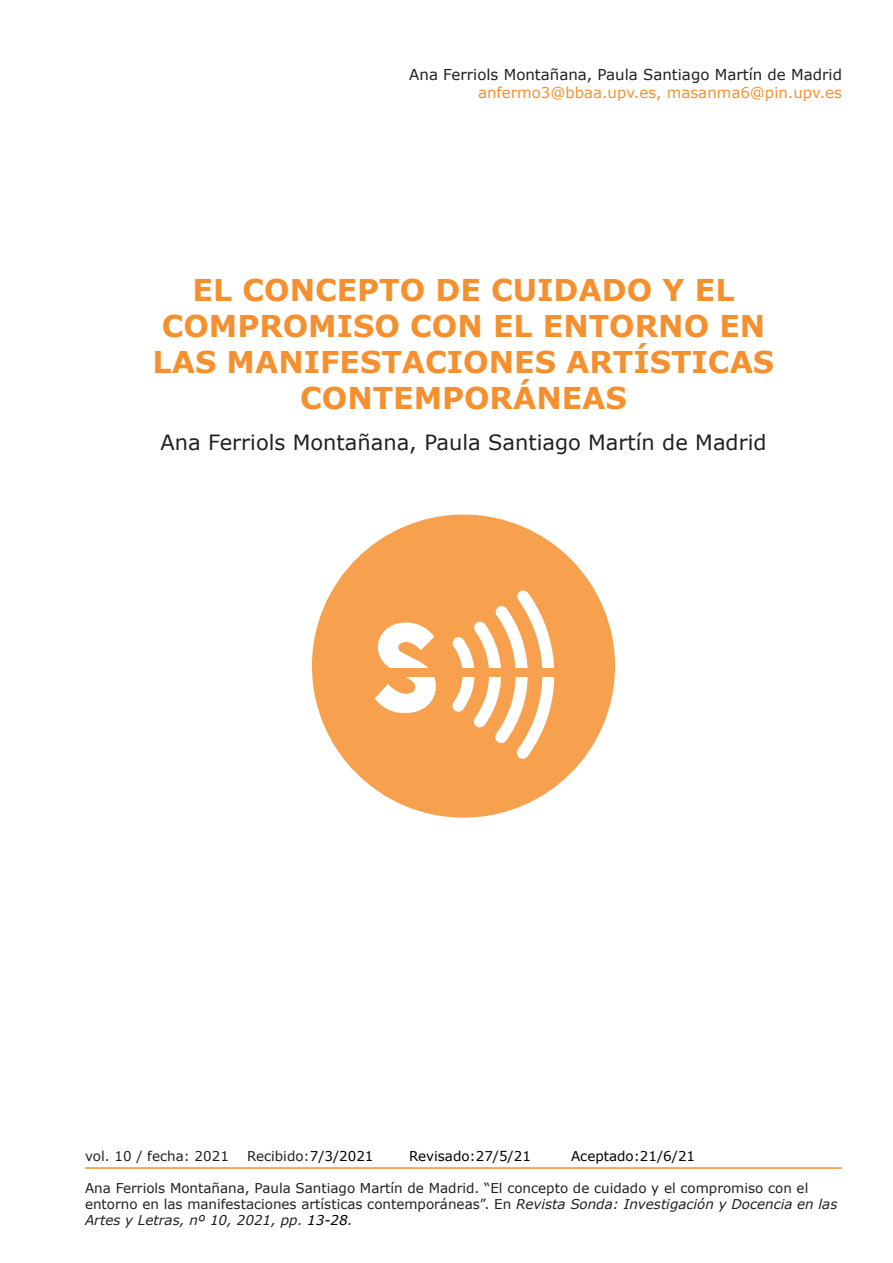
<style>
.page{position:relative;width:893px;height:1263px;background:#fff}
.page>*{position:absolute;margin:0;border:0;box-sizing:border-box;transform-origin:0 0}
.t1{font:700 30px/36px "Verdana";color:#f6902e;text-align:center}
.t2{font:21px "Verdana";color:#231f20}
.t3{font:15px "Verdana";color:#231f20}
.t4{font:15px "Verdana";color:#f6902e}
.t5{font:13.5px/16.2px "Verdana";color:#231f20}
.t6{font:13.5px "Verdana";color:#000}
.s1{color:#000}
.s2{font-style:italic}
.s3{font-style:italic;color:#000}
</style>
<div class="page">
<hr style="left:85px;top:1167px;width:757px;height:2px;background:#f6902e">
<div style="left:312px;top:514px;width:303px;height:304px;background:#f7a04d;border-radius:50%"></div>
<svg style="left:375px;top:622px;width:61px;height:91px"></svg>
<svg style="left:452px;top:590px;width:103px;height:169px"></svg>
<div style="left:376px;top:668px;width:184px;height:8px;background:#f7a04d"></div>
<p class="t3" style="left:409px;top:65px;width:434px">Ana Ferriols Montañana, Paula Santiago Martín de Madrid</p>
<p class="t4" style="left:478px;top:83px;width:365px">anfermo3@bbaa.upv.es, masanma6@pin.upv.es</p>
<h1 class="t1" style="left:153px;top:273px;width:623px">EL CONCEPTO DE CUIDADO Y EL<br>COMPROMISO CON EL ENTORNO EN<br>LAS MANIFESTACIONES ARTÍSTICAS<br>CONTEMPORÁNEAS</h1>
<h2 class="t2" style="left:161px;top:429px;width:607px">Ana Ferriols Montañana, Paula Santiago Martín de Madrid</h2>
<p class="t5" style="left:85px;top:1148px;width:145px">vol. 10 / fecha: 2021</p>
<p class="t5" style="left:247px;top:1148px;width:128px">Recibido:<span class="s1">7/3/2021</span></p>
<p class="t6" style="left:409px;top:1147px;width:123px">Revisado:27/5/21</p>
<p class="t6" style="left:571px;top:1147px;width:126px">Aceptado:21/6/21</p>
<p class="t5" style="left:85px;top:1180px;width:754px">Ana Ferriols Montañana, Paula Santiago Martín de Madrid. “El concepto de cuidado y el compromiso con el entorno en las manifestaciones artísticas contemporáneas”. En <span class="s2">Revista Sonda: Investigación y Docencia en las<br>Artes y Letras, nº 10, 2021, pp.</span> <span class="s3">13-28</span><span class="s2">.</span></p>
</div>
